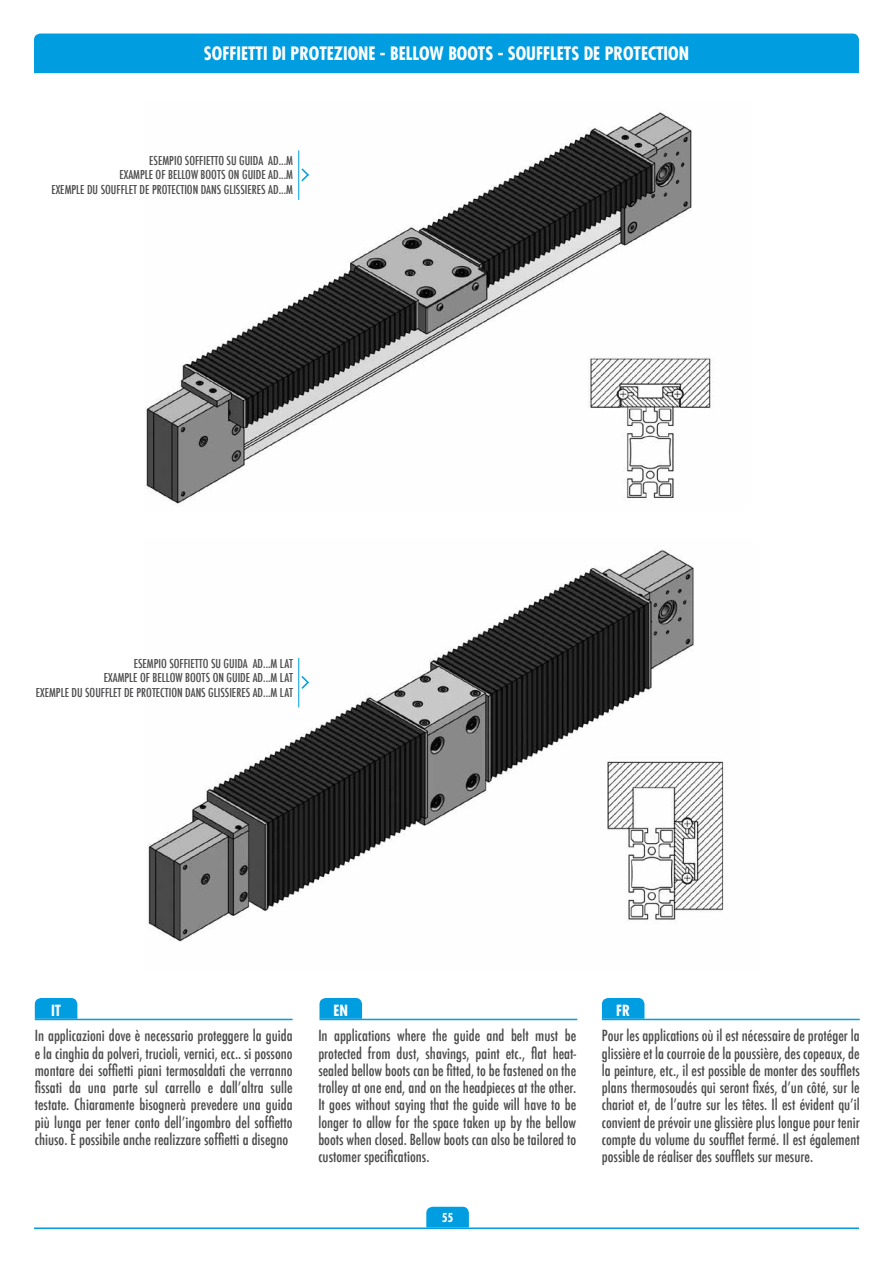
<style>
.page{position:relative;width:893px;height:1263px;background:#fff}
.page>*{position:absolute;margin:0;border:0;box-sizing:border-box;transform-origin:0 0}
.t1{font:700 condensed 18px "Futura LT";color:#fff}
.t2{font:500 condensed 15px/17.2px "Futura";color:#4b4b4d;text-align:justify}
.t3{font:700 condensed 15px "Futura LT";color:#fff}
.t4{font:500 condensed 12px/14.4px "Futura";color:#4b4b4d;text-align:right}
.t5{font:700 condensed 12px "Futura LT";color:#fff}
</style>
<div class="page">
<hr style="left:34px;top:1227px;width:825px;height:2px;background:#009ee0">
<svg style="left:426px;top:1207px;width:43px;height:20px"></svg>
<div style="left:34px;top:34px;width:825px;height:39px;background:#009ee0"></div>
<hr style="left:35px;top:1019px;width:258px;height:1px;background:#009ee0">
<hr style="left:319px;top:1019px;width:258px;height:1px;background:#009ee0">
<hr style="left:602px;top:1019px;width:258px;height:1px;background:#009ee0">
<svg style="left:35px;top:998px;width:42px;height:21px"></svg>
<svg style="left:319px;top:998px;width:43px;height:21px"></svg>
<svg style="left:602px;top:998px;width:42px;height:21px"></svg>
<img style="left:146px;top:111px;width:565px;height:393px">
<img style="left:148px;top:549px;width:576px;height:393px">
<hr style="left:298px;top:150px;width:1px;height:50px;background:#009ee0">
<svg style="left:300px;top:167px;width:10px;height:16px"></svg>
<hr style="left:298px;top:658px;width:1px;height:49px;background:#009ee0">
<svg style="left:300px;top:674px;width:10px;height:16px"></svg>
<p class="t1" style="left:204px;top:42px;width:487px">SOFFI ETTI DI PROTEZIONE - BELLOW BOOTS - SOUFFLETS DE PROTECTION</p>
<p class="t4" style="left:51px;top:153px;width:243px">ESEMPIO SOFFIETTO SU GUIDA AD...M<br>EXAMPLE OF BELLOW BOOTS ON GUIDE AD...M<br>EXEMPLE DU SOUFFLET DE PROTECTION DANS GLISSIERES AD...M</p>
<p class="t4" style="left:36px;top:656px;width:259px">ESEMPIO SOFFIETTO SU GUIDA AD...M LAT<br>EXAMPLE OF BELLOW BOOTS ON GUIDE AD...M LAT<br>EXEMPLE DU SOUFFLET DE PROTECTION DANS GLISSIERES AD...M LAT</p>
<p class="t3" style="left:51px;top:1001px;width:11px">IT</p>
<p class="t3" style="left:334px;top:1001px;width:8px">EN</p>
<p class="t3" style="left:616px;top:1001px;width:15px">FR</p>
<p class="t2" style="left:35px;top:1027px;width:259px">In applicazioni dove è necessario proteggere la guida e la cinghia da polveri, trucioli, vernici, ecc.. si possono montare dei soffietti piani termosaldati che verranno fissati da una parte sul carrello e dall’altra sulle testate. Chiaramente bisognerà prevedere una guida più lunga per tener conto dell’ingombro del soffietto chiuso. È possibile anche realizzare soffietti a disegno</p>
<p class="t2" style="left:318px;top:1027px;width:259px">In applications where the guide and belt must be protected from dust, shavings, paint etc., flat heat&shy;sealed bellow boots can be fitted, to be fastened on the trolley at one end, and on the headpieces at the other.<br>It goes without saying that the guide will have to be longer to allow for the space taken up by the bellow boots when closed. Bellow boots can also be tailored to customer specifications.</p>
<p class="t2" style="left:602px;top:1027px;width:259px">Pour les applications où il est nécessaire de protéger la glissière et la courroie de la poussière, des copeaux, de la peinture, etc., il est possible de monter des soufflets plans thermosoudés qui seront fixés, d’un côté, sur le chariot et, de l’autre sur les têtes. Il est évident qu’il convient de prévoir une glissière plus longue pour tenir compte du volume du soufflet fermé. Il est également possible de réaliser des soufflets sur mesure.</p>
<p class="t5" style="left:442px;top:1210px;width:13px">55</p>
</div>
